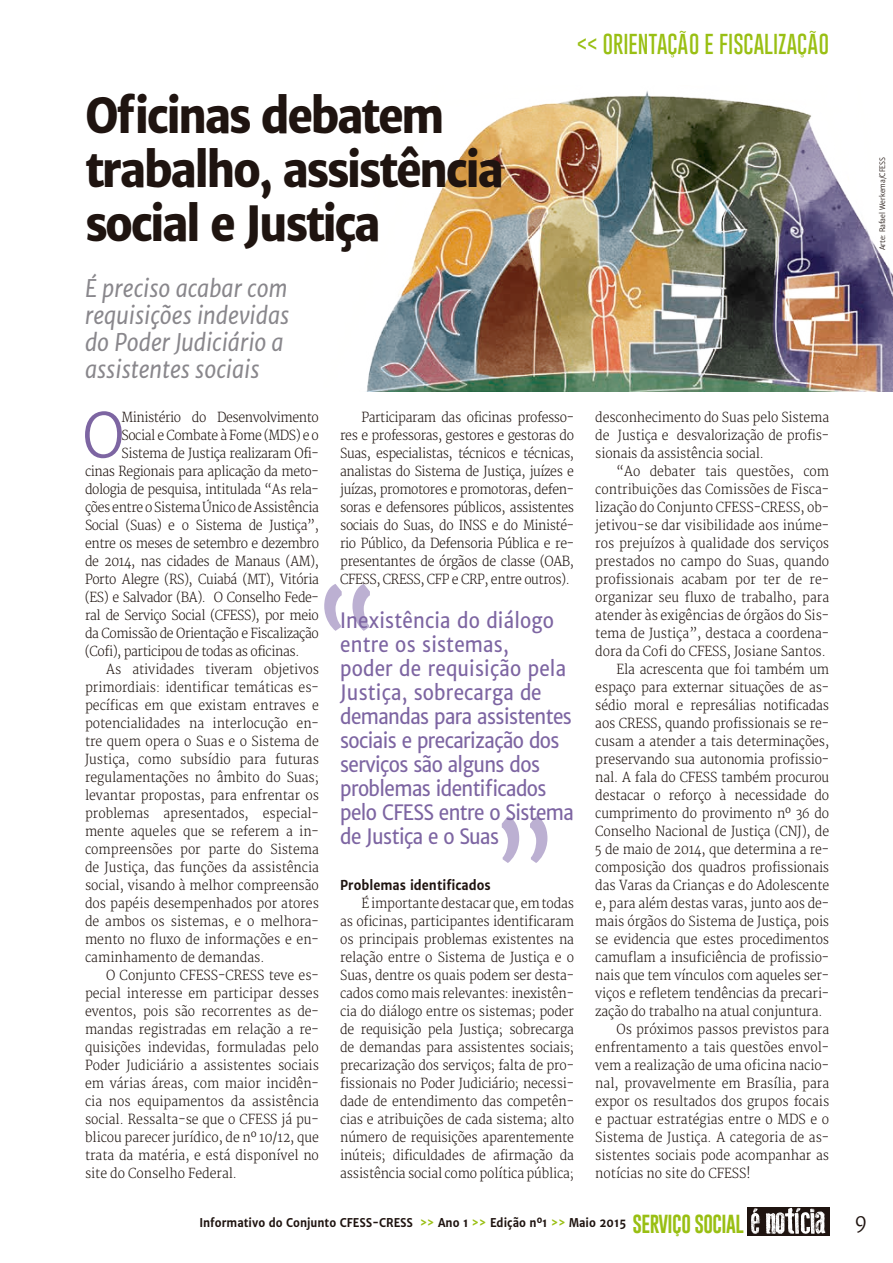
<style>
.page{position:relative;width:893px;height:1263px;background:#fff}
.page>*{position:absolute;margin:0;border:0;box-sizing:border-box;transform-origin:0 0}
.t1{font:61.95px "Merriweather Sans";color:#7d65a2;scale:.9 1}
.t2{font:800 48px/54px "Merriweather Sans";letter-spacing:-.06em;color:#1f1410;scale:.9 1}
.t3{font:italic 24px/27px "Merriweather Sans";color:#89878c;scale:.9 1}
.t4{font:21px/24px "Merriweather Sans";letter-spacing:-.03em;color:#7d65a2;scale:.9 1}
.t5{font:100 21px "Gobold";color:#99bf13}
.t6{font:21px "Merriweather Sans";color:#1f1410;scale:.9 1}
.t7{font:300 13.5px/18px "Merriweather";color:#1f1410;text-align:justify;scale:.9 1}
.t8{font:300 13.5px "Merriweather";letter-spacing:-.03em;color:#1f1410;scale:.9 1}
.t9{font:700 13.5px "Merriweather Sans";color:#1f1410;scale:.9 1}
.t10{font:700 12px "Merriweather Sans";color:#1f1410;scale:.9 1}
.t11{font:7.5px "Merriweather Sans";color:#1f1410;scale:.9 1}
.s1{color:#99bf13}
.s2{font-family:"Gobold";font-weight:400;font-size:19.05px;color:#99bf13}
</style>
<div class="page">
<div style="left:748px;top:1207px;width:82px;height:29px;background:#1f1410"></div>
<svg style="left:751px;top:1207px;width:75px;height:27px"></svg>
<svg style="left:502px;top:816px;width:45px;height:47px"></svg>
<svg style="left:324px;top:584px;width:46px;height:47px"></svg>
<img style="left:367px;top:91px;width:526px;height:300px">
<h3 class="t5" style="left:577px;top:30px;width:254px">&lt;&lt; ORIENTAÇÃO E FISCALIZAÇÃO</h3>
<h2 class="t2" style="left:85px;top:89px;width:467px">Oficinas debatem trabalho, assistência social e Justiça</h2>
<h3 class="t3" style="left:85px;top:275px;width:228px">É preciso acabar com requisições indevidas do Poder Judiciário a assistentes sociais</h3>
<h1 class="t1" style="left:82px;top:397px;width:49px">O</h1>
<p class="t8" style="left:121px;top:409px;width:221px">Ministério do Desenvolvimento</p>
<p class="t8" style="left:121px;top:427px;width:221px">Social e Combate à Fome (MDS) e o</p>
<p class="t8" style="left:121px;top:445px;width:221px">Sistema de Justiça realizaram Ofi-</p>
<p class="t8" style="left:85px;top:463px;width:261px">cinas Regionais para aplicação da meto-</p>
<p class="t8" style="left:85px;top:481px;width:261px">dologia de pesquisa, intitulada “As rela-</p>
<p class="t8" style="left:85px;top:499px;width:261px">ções entre o Sistema Único de Assistência</p>
<p class="t8" style="left:85px;top:517px;width:261px">Social (Suas) e o Sistema de Justiça”,</p>
<p class="t8" style="left:85px;top:535px;width:261px">entre os meses de setembro e dezembro</p>
<p class="t8" style="left:85px;top:553px;width:261px">de 2014, nas cidades de Manaus (AM),</p>
<p class="t8" style="left:85px;top:571px;width:261px">Porto Alegre (RS), Cuiabá (MT), Vitória</p>
<p class="t8" style="left:85px;top:589px;width:261px">(ES) e Salvador (BA). O Conselho Fede-</p>
<p class="t8" style="left:85px;top:607px;width:261px">ral de Serviço Social (CFESS), por meio</p>
<p class="t8" style="left:85px;top:625px;width:261px">da Comissão de Orientação e Fiscalização</p>
<p class="t8" style="left:85px;top:643px;width:240px">(Cofi), participou de todas as oficinas.</p>
<p class="t7" style="left:106px;top:660px;width:238px">As atividades tiveram objetivos</p>
<p class="t7" style="left:85px;top:678px;width:261px">primordiais: identificar temáticas es-</p>
<p class="t7" style="left:85px;top:696px;width:261px">pecíficas em que existam entraves e</p>
<p class="t7" style="left:85px;top:714px;width:261px">potencialidades na interlocução en-</p>
<p class="t7" style="left:85px;top:732px;width:261px">tre quem opera o Suas e o Sistema de</p>
<p class="t7" style="left:85px;top:750px;width:261px">Justiça, como subsídio para futuras</p>
<p class="t7" style="left:85px;top:768px;width:261px">regulamentações no âmbito do Suas;</p>
<p class="t7" style="left:85px;top:786px;width:261px">levantar propostas, para enfrentar os</p>
<p class="t7" style="left:85px;top:804px;width:261px">problemas apresentados, especial-</p>
<p class="t7" style="left:85px;top:822px;width:261px">mente aqueles que se referem a in-</p>
<p class="t7" style="left:85px;top:840px;width:261px">compreensões por parte do Sistema</p>
<p class="t7" style="left:85px;top:858px;width:261px">de Justiça, das funções da assistência</p>
<p class="t7" style="left:85px;top:876px;width:261px">social, visando à melhor compreensão</p>
<p class="t7" style="left:85px;top:894px;width:261px">dos papéis desempenhados por atores</p>
<p class="t7" style="left:85px;top:912px;width:261px">de ambos os sistemas, e o melhora-</p>
<p class="t7" style="left:85px;top:930px;width:261px">mento no fluxo de informações e en-</p>
<p class="t7" style="left:85px;top:948px;width:201px">caminhamento de demandas.</p>
<p class="t7" style="left:106px;top:966px;width:238px">O Conjunto CFESS-CRESS teve es-</p>
<p class="t7" style="left:85px;top:984px;width:261px">pecial interesse em participar desses</p>
<p class="t7" style="left:85px;top:1002px;width:261px">eventos, pois são recorrentes as de-</p>
<p class="t7" style="left:85px;top:1020px;width:261px">mandas registradas em relação a re-</p>
<p class="t7" style="left:85px;top:1038px;width:261px">quisições indevidas, formuladas pelo</p>
<p class="t7" style="left:85px;top:1056px;width:261px">Poder Judiciário a assistentes sociais</p>
<p class="t7" style="left:85px;top:1074px;width:261px">em várias áreas, com maior incidên-</p>
<p class="t7" style="left:85px;top:1092px;width:261px">cia nos equipamentos da assistência</p>
<p class="t7" style="left:85px;top:1110px;width:261px">social. Ressalta-se que o CFESS já pu-</p>
<p class="t7" style="left:85px;top:1128px;width:261px">blicou parecer jurídico, de nº 10/12, que</p>
<p class="t7" style="left:85px;top:1146px;width:261px">trata da matéria, e está disponível no</p>
<p class="t7" style="left:85px;top:1164px;width:171px">site do Conselho Federal.</p>
<p class="t7" style="left:340px;top:408px;width:261px;text-indent:21px">Participaram das oficinas professo&shy;res e professoras, gestores e gestoras do Suas, especialistas, técnicos e técnicas, analistas do Sistema de Justiça, juízes e juízas, promotores e promotoras, defen&shy;soras e defensores públicos, assistentes sociais do Suas, do INSS e do Ministé&shy;rio Público, da Defensoria Pública e re&shy;presentantes de órgãos de classe (OAB, CFESS, CRESS, CFP e CRP, entre outros).</p>
<p class="t4" style="left:340px;top:608px;width:261px">Inexistência do diálogo entre os sistemas,<br>poder de requisição pela<br>Justiça, sobrecarga de demandas para assistentes sociais e precarização dos serviços são alguns dos problemas identificados pelo CFESS entre o Sistema de Justiça e o Suas</p>
<p class="t9" style="left:340px;top:877px;width:169px">Problemas identificados</p>
<p class="t7" style="left:340px;top:894px;width:261px;text-indent:21px">É importante destacar que, em todas as oficinas, participantes identificaram os principais problemas existentes na relação entre o Sistema de Justiça e o Suas, dentre os quais podem ser desta&shy;cados como mais relevantes: inexistên&shy;cia do diálogo entre os sistemas; poder de requisição pela Justiça; sobrecarga de demandas para assistentes sociais; precarização dos serviços; falta de pro&shy;fissionais no Poder Judiciário; necessi&shy;dade de entendimento das competên&shy;cias e atribuições de cada sistema; alto número de requisições aparentemente inúteis; dificuldades de afirmação da assistência social como política pública;</p>
<p class="t7" style="left:595px;top:408px;width:261px">desconhecimento do Suas pelo Sistema de Justiça e desvalorização de profis&shy;sionais da assistência social.</p>
<p class="t7" style="left:617px;top:462px;width:238px">“Ao debater tais questões, com</p>
<p class="t7" style="left:595px;top:480px;width:261px">contribuições das Comissões de Fisca-</p>
<p class="t7" style="left:595px;top:498px;width:261px">lização do Conjunto CFESS-CRESS, ob-</p>
<p class="t7" style="left:595px;top:516px;width:261px">jetivou-se dar visibilidade aos inúme-</p>
<p class="t7" style="left:595px;top:534px;width:261px">ros prejuízos à qualidade dos serviços</p>
<p class="t7" style="left:595px;top:552px;width:261px">prestados no campo do Suas, quando</p>
<p class="t7" style="left:595px;top:570px;width:261px">profissionais acabam por ter de re-</p>
<p class="t7" style="left:595px;top:588px;width:261px">organizar seu fluxo de trabalho, para</p>
<p class="t7" style="left:595px;top:606px;width:261px">atender às exigências de órgãos do Sis-</p>
<p class="t7" style="left:595px;top:624px;width:261px">tema de Justiça”, destaca a coordena-</p>
<p class="t7" style="left:595px;top:642px;width:258px">dora da Cofi do CFESS, Josiane Santos.</p>
<p class="t7" style="left:617px;top:660px;width:238px">Ela acrescenta que foi também um</p>
<p class="t7" style="left:595px;top:678px;width:261px">espaço para externar situações de as-</p>
<p class="t7" style="left:595px;top:696px;width:261px">sédio moral e represálias notificadas</p>
<p class="t7" style="left:595px;top:714px;width:261px">aos CRESS, quando profissionais se re-</p>
<p class="t7" style="left:595px;top:732px;width:261px">cusam a atender a tais determinações,</p>
<p class="t7" style="left:595px;top:750px;width:261px">preservando sua autonomia profissio-</p>
<p class="t7" style="left:595px;top:768px;width:261px">nal. A fala do CFESS também procurou</p>
<p class="t7" style="left:595px;top:786px;width:261px">destacar o reforço à necessidade do</p>
<p class="t7" style="left:595px;top:804px;width:261px">cumprimento do provimento nº 36 do</p>
<p class="t7" style="left:595px;top:822px;width:261px">Conselho Nacional de Justiça (CNJ), de</p>
<p class="t7" style="left:595px;top:840px;width:261px">5 de maio de 2014, que determina a re-</p>
<p class="t7" style="left:595px;top:858px;width:261px">composição dos quadros profissionais</p>
<p class="t7" style="left:595px;top:876px;width:261px">das Varas da Crianças e do Adolescente</p>
<p class="t7" style="left:595px;top:894px;width:261px">e, para além destas varas, junto aos de-</p>
<p class="t7" style="left:595px;top:912px;width:261px">mais órgãos do Sistema de Justiça, pois</p>
<p class="t7" style="left:595px;top:930px;width:261px">se evidencia que estes procedimentos</p>
<p class="t7" style="left:595px;top:948px;width:261px">camuflam a insuficiência de profissio-</p>
<p class="t7" style="left:595px;top:966px;width:261px">nais que tem vínculos com aqueles ser-</p>
<p class="t7" style="left:595px;top:984px;width:261px">viços e refletem tendências da precari-</p>
<p class="t7" style="left:595px;top:1002px;width:254px">zação do trabalho na atual conjuntura.</p>
<p class="t7" style="left:617px;top:1020px;width:238px">Os próximos passos previstos para</p>
<p class="t7" style="left:595px;top:1038px;width:261px">enfrentamento a tais questões envol-</p>
<p class="t7" style="left:595px;top:1056px;width:261px">vem a realização de uma oficina nacio-</p>
<p class="t7" style="left:595px;top:1074px;width:261px">nal, provavelmente em Brasília, para</p>
<p class="t7" style="left:595px;top:1092px;width:261px">expor os resultados dos grupos focais</p>
<p class="t7" style="left:595px;top:1110px;width:261px">e pactuar estratégias entre o MDS e o</p>
<p class="t7" style="left:595px;top:1128px;width:261px">Sistema de Justiça. A categoria de as-</p>
<p class="t7" style="left:595px;top:1146px;width:261px">sistentes sociais pode acompanhar as</p>
<p class="t7" style="left:595px;top:1164px;width:174px">notícias no site do CFESS!</p>
<p class="t11" style="left:878px;top:250px;width:105px;rotate:-90deg">Arte: Rafael Werkema/CFESS</p>
<p class="t10" style="left:199px;top:1215px;width:606px">Informativo do Conjunto CFESS-CRESS <span class="s1">&gt;&gt;</span> Ano 1 <span class="s1">&gt;&gt;</span> Edição nº1 <span class="s1">&gt;&gt;</span> Maio 2015 <span class="s2">SERVIÇO SOCIAL</span></p>
<h3 class="t6" style="left:855px;top:1209px;width:16px">9</h3>
</div>
